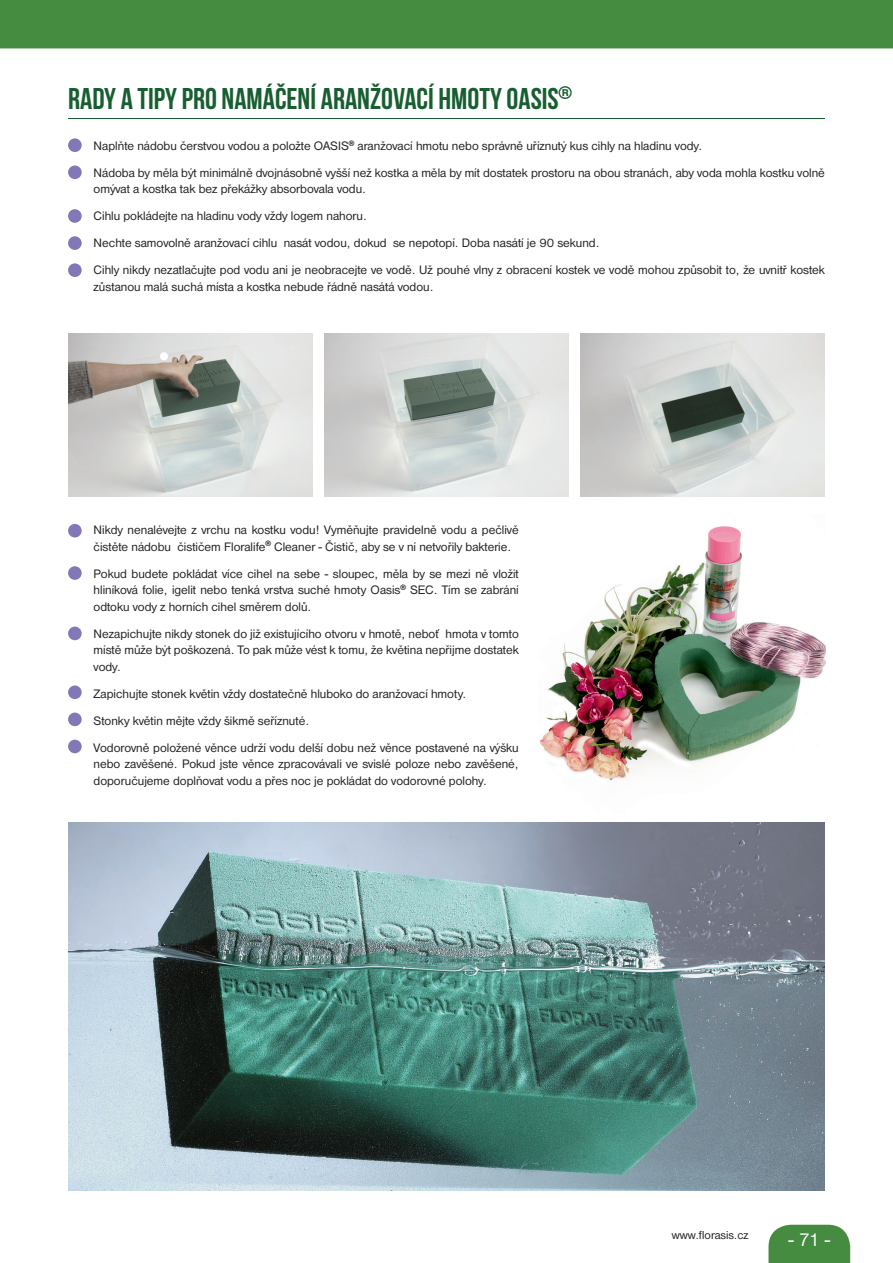
<style>
.page{position:relative;width:893px;height:1263px;background:#fff}
.page>*{position:absolute;margin:0;border:0;box-sizing:border-box;transform-origin:0 0}
.t1{font:30px "Bebas Neue";color:#175e30}
.t2{font:19.5px "Nimbus Sans DOT";color:#fff}
.t3{font:12.75px/16.5px "Nimbus Sans DOT";color:#231f20}
.Nadpis_uvnitř{font:12px "Nimbus Sans DOT";color:#231f20}
</style>
<div class="page">
<svg style="left:768px;top:1225px;width:82px;height:38px;background:#51934c"></svg>
<hr style="left:68px;top:118px;width:757px;height:1px;background:#175e30">
<img style="left:68px;top:334px;width:244px;height:163px">
<img style="left:324px;top:334px;width:245px;height:163px">
<img style="left:581px;top:334px;width:244px;height:163px">
<img style="left:68px;top:823px;width:757px;height:368px">
<img style="left:540px;top:526px;width:285px;height:281px">
<div style="left:0;top:0;width:893px;height:48px;background:#458c40"></div>
<div style="left:68px;top:138px;width:14px;height:14px;background:#8278b8;border-radius:50%"></div>
<div style="left:68px;top:524px;width:14px;height:13px;background:#8278b8;border-radius:50%"></div>
<div style="left:68px;top:209px;width:14px;height:14px;background:#8278b8;border-radius:50%"></div>
<div style="left:68px;top:685px;width:14px;height:14px;background:#8278b8;border-radius:50%"></div>
<div style="left:68px;top:165px;width:14px;height:14px;background:#8278b8;border-radius:50%"></div>
<div style="left:68px;top:566px;width:14px;height:14px;background:#8278b8;border-radius:50%"></div>
<div style="left:68px;top:627px;width:14px;height:13px;background:#8278b8;border-radius:50%"></div>
<div style="left:68px;top:236px;width:14px;height:14px;background:#8278b8;border-radius:50%"></div>
<div style="left:68px;top:712px;width:14px;height:14px;background:#8278b8;border-radius:50%"></div>
<div style="left:68px;top:263px;width:14px;height:14px;background:#8278b8;border-radius:50%"></div>
<div style="left:68px;top:740px;width:14px;height:13px;background:#8278b8;border-radius:50%"></div>
<p class="t1" style="left:68px;top:82px;width:505px">RADY A TIPY PRO NAMÁČENÍ ARANŽOVACÍ HMOTY OASIS<sup>®</sup></p>
<p class="t3" style="left:94px;top:137px;width:610px">Naplňte nádobu čerstvou vodou a položte OASIS<sup>®</sup> aranžovací hmotu nebo správně uříznutý kus cihly na hladinu vody.</p>
<p class="t3" style="left:94px;top:164px;width:733px">Nádoba by měla být minimálně dvojnásobně vyšší než kostka a měla by mít dostatek prostoru na obou stranách, aby voda mohla kostku volně omývat a kostka tak bez překážky absorbovala vodu.</p>
<p class="t3" style="left:94px;top:208px;width:275px">Cihlu pokládejte na hladinu vody vždy logem nahoru.</p>
<p class="t3" style="left:94px;top:235px;width:507px">Nechte samovolně aranžovací cihlu nasát vodou, dokud se nepotopí. Doba nasátí je 90 sekund.</p>
<p class="t3" style="left:94px;top:262px;width:733px">Cihly nikdy nezatlačujte pod vodu ani je neobracejte ve vodě. Už pouhé vlny z obracení kostek ve vodě mohou způsobit to, že uvnitř kostek zůstanou malá suchá místa a kostka nebude řádně nasátá vodou.</p>
<p class="t3" style="left:94px;top:522px;width:427px">Nikdy nenalévejte z vrchu na kostku vodu! Vyměňujte pravidelně vodu a pečlivě čistěte nádobu čističem Floralife<sup>®</sup> Cleaner - Čistič, aby se v ní netvořily bakterie.</p>
<p class="t3" style="left:94px;top:565px;width:427px;text-align:justify">Pokud budete pokládat více cihel na sebe - sloupec, měla by se mezi ně vložit hliníková folie, igelit nebo tenká vrstva suché hmoty Oasis<sup>®</sup> SEC. Tím se zabrání odtoku vody z horních cihel směrem dolů.</p>
<p class="t3" style="left:94px;top:625px;width:427px;text-align:justify">Nezapichujte nikdy stonek do již existujícího otvoru v hmotě, neboť hmota v tomto místě může být poškozená. To pak může vést k tomu, že květina nepřijme dostatek vody.</p>
<p class="t3" style="left:94px;top:685px;width:374px">Zapichujte stonek květin vždy dostatečně hluboko do aranžovací hmoty.</p>
<p class="t3" style="left:94px;top:712px;width:217px">Stonky květin mějte vždy šikmě seříznuté.</p>
<p class="t3" style="left:94px;top:739px;width:427px;text-align:justify">Vodorovně položené věnce udrží vodu delší dobu než věnce postavené na výšku nebo zavěšené. Pokud jste věnce zpracovávali ve svislé poloze nebo zavěšené, doporučujeme doplňovat vodu a přes noc je pokládat do vodorovné polohy.</p>
<p class="Nadpis_uvnitř" style="left:672px;top:1228px;width:78px">www.florasis.cz</p>
<p class="t2" style="left:788px;top:1229px;width:43px">- 71 -</p>
</div>
